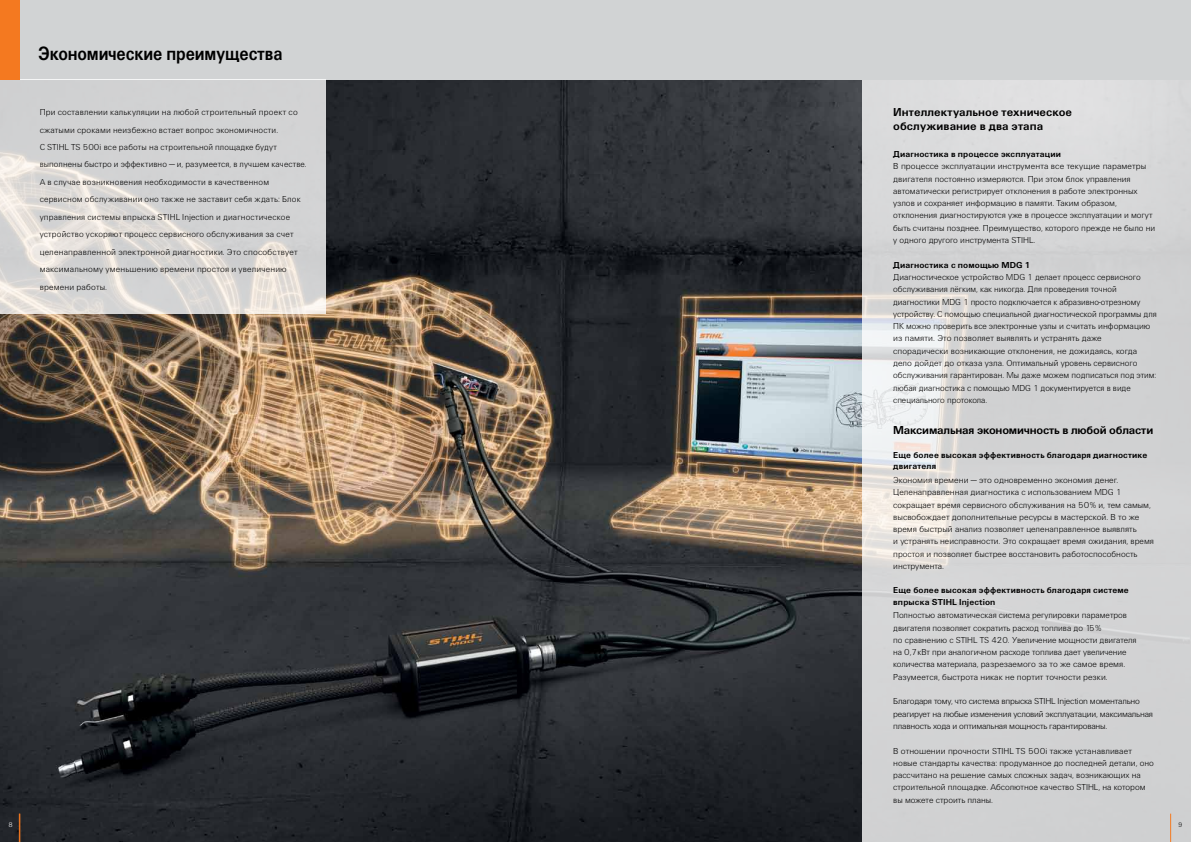
<style>
.page{position:relative;width:1191px;height:842px;background:#fff}
.page>*{position:absolute;margin:0;border:0;box-sizing:border-box;transform-origin:0 0}
.t1{font:700 20px "U001 TCY";letter-spacing:-.01em;color:#000;scale:.85 1}
.t2{font:700 12px/14px "U001 TCY";color:#000}
.t3{font:300 9px/12.3px "U001 TCY";color:#000}
.t4{font:700 9px/11.6px "U001 TCY";letter-spacing:.015em;color:#000}
.t5{font:300 9px/12.3px "U001 TCY";letter-spacing:-.02em;color:#000}
.t6{font:300 7px "U001 TCY";color:#fff}
.t7{font:300 7px "U001 TCY";color:#000}
</style>
<div class="page">
<img style="left:0;top:79px;width:862px;height:763px">
<div style="left:0;top:0;width:595px;height:79px;background:#d1d3d4"></div>
<svg style="left:862px;top:79px;width:329px;height:763px;background:#d6d6d7"></svg>
<svg style="left:19px;top:814px;width:1px;height:28px"></svg>
<div style="left:595px;top:0;width:596px;height:79px;background:#d1d3d4"></div>
<svg style="left:1170px;top:814px;width:1px;height:28px"></svg>
<svg style="left:0;top:79px;width:326px;height:235px;background:#d8d6d5"></svg>
<div style="left:0;top:0;width:20px;height:79px;background:#f47920"></div>
<h1 class="t1" style="left:38px;top:42px;width:289px">Экономические преимущества</h1>
<p class="t3" style="left:40px;top:103px;width:268px;line-height:17.4px">При составлении калькуляции на любой строительный проект со сжатыми сроками неизбежно встает вопрос экономичности.<br>С STIHL TS 500i все работы на строительной площадке будут выполнены быстро и эффективно — и, разумеется, в лучшем качестве.<br>А в случае возникновения необходимости в качественном сервисном обслуживании оно также не заставит себя ждать: Блок управления системы впрыска STIHL Injection и диагностическое устройство ускоряют процесс сервисного обслуживания за счет целенаправленной электронной диагностики. Это способствует максимальному уменьшению времени простоя и увеличению времени работы.</p>
<h2 class="t2" style="left:893px;top:105px;width:180px">Интеллектуальное техническое обслуживание в два этапа</h2>
<p class="t4" style="left:893px;top:148px;width:169px">Диагностика в процессе эксплуатации</p>
<p class="t3" style="left:893px;top:160px;width:263px">В процессе эксплуатации инструмента все текущие параметры двигателя постоянно измеряются. При этом блок управления автоматически регистрирует отклонения в работе электронных узлов и сохраняет информацию в памяти. Таким образом, отклонения диагностируются уже в процессе эксплуатации и могут быть считаны позднее. Преимущество, которого прежде не было ни у одного другого инструмента STIHL.</p>
<p class="t4" style="left:893px;top:259px;width:139px">Диагностика с помощью MDG 1</p>
<p class="t3" style="left:893px;top:271px;width:265px">Диагностическое устройство MDG 1 делает процесс сервисного обслуживания лёгким, как никогда. Для проведения точной диагностики MDG 1 просто подключается к абразивно-отрезному устройству. С помощью специальной диагностической программы для ПК можно проверить все электронные узлы и считать информацию из памяти. Это позволяет выявлять и устранять даже спорадически возникающие отклонения, не дожидаясь, когда дело дойдет до отказа узла. Оптимальный уровень сервисного обслуживания гарантирован. Мы даже можем подписаться под этим: любая диагностика с помощью MDG 1 документируется в виде специального протокола.</p>
<h2 class="t2" style="left:893px;top:423px;width:261px">Максимальная экономичность в любой области</h2>
<p class="t4" style="left:893px;top:449px;width:255px">Еще более высокая эффективность благодаря диагностике двигателя</p>
<p class="t3" style="left:893px;top:474px;width:262px">Экономия времени — это одновременно экономия денег.<br>Целенаправленная диагностика с использованием MDG 1 сокращает время сервисного обслуживания на 50% и, тем самым, высвобождает дополнительные ресурсы в мастерской. В то же время быстрый анализ позволяет целенаправленное выявлять<br>и устранять неисправности. Это сокращает время ожидания, время простоя и позволяет быстрее восстановить работоспособность инструмента.</p>
<p class="t4" style="left:893px;top:584px;width:237px">Еще более высокая эффективность благодаря системе впрыска STIHL Injection</p>
<p class="t3" style="left:893px;top:609px;width:245px">Полностью автоматическая система регулировки параметров двигателя позволяет сократить расход топлива до 15%<br>по сравнению с STIHL TS 420. Увеличение мощности двигателя на 0,7кВт при аналогичном расходе топлива дает увеличение количества материала, разрезаемого за то же самое время.<br>Разумеется, быстрота никак не портит точности резки.</p>
<p class="t5" style="left:893px;top:695px;width:261px">Благодаря тому, что система впрыска STIHL Injection моментально реагирует на любые изменения условий эксплуатации, максимальная плавность хода и оптимальная мощность гарантированы.</p>
<p class="t3" style="left:893px;top:744px;width:262px">В отношении прочности STIHL TS 500i также устанавливает новые стандарты качества: продуманное до последней детали, оно рассчитано на решение самых сложных задач, возникающих на строительной площадке. Абсолютное качество STIHL, на котором вы можете строить планы.</p>
<p class="t6" style="left:8px;top:821px;width:6px">8</p>
<p class="t7" style="left:1178px;top:821px;width:6px">9</p>
</div>
